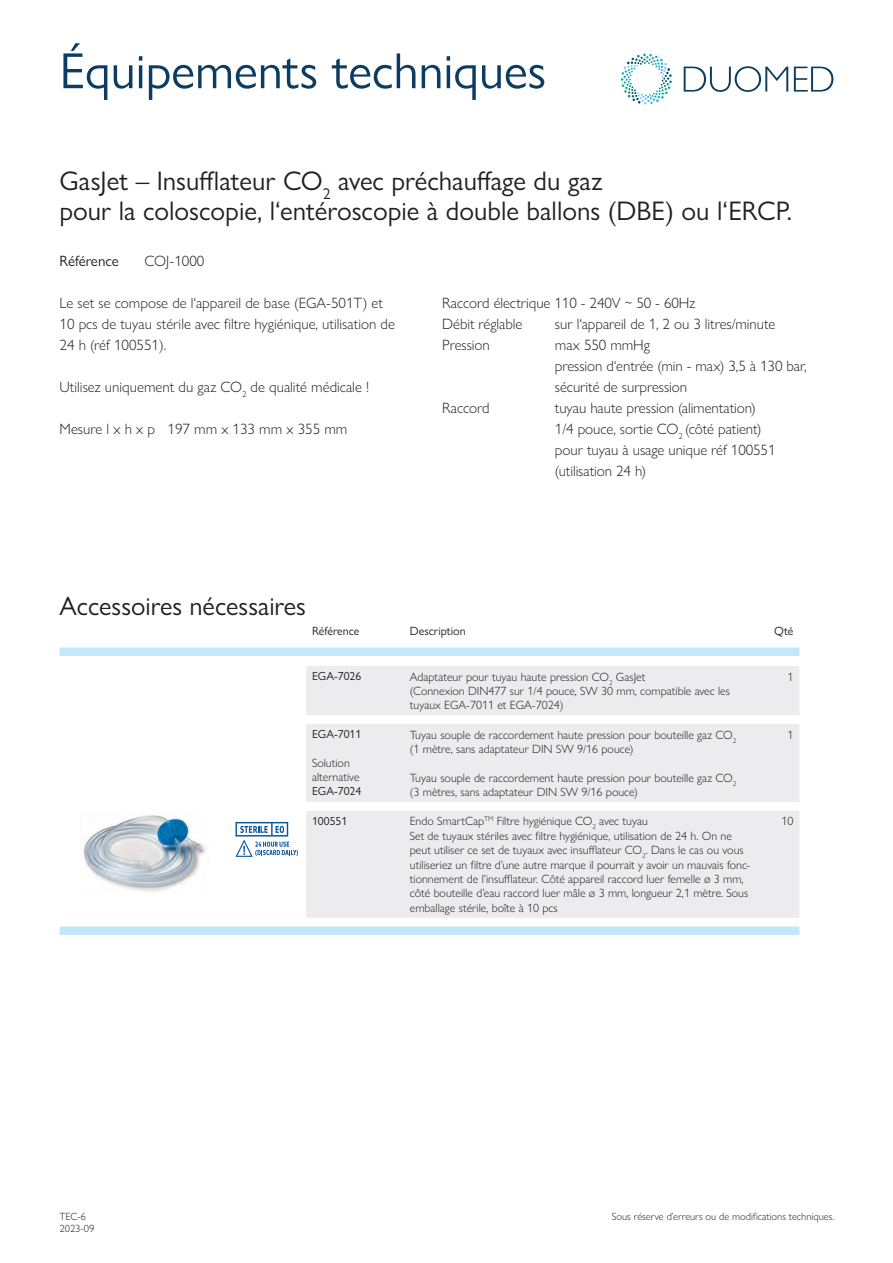
<style>
.page{position:relative;width:893px;height:1263px;background:#fff}
.page>*{position:absolute;margin:0;border:0;box-sizing:border-box;transform-origin:0 0}
.t1{font:51px "Gill Sans Nova";letter-spacing:-.005em;color:#0d3c63}
.t2{font:27px/30px "Gill Sans Nova";color:#231f20}
.t3{font:26.4px "Gill Sans Nova";color:#231f20}
.t4{font:300 15px/21px "Gill Sans Nova";letter-spacing:-.005em;color:#231f20}
.t5{font:15px "Gill Sans Nova";color:#231f20}
.t6{font:300 12px/14.4px "Gill Sans Nova";color:#231f20}
.t7{font:12px "Gill Sans Nova";color:#231f20}
.t8{font:11.7px "Gill Sans Nova";color:#231f20}
.t9{font:300 10.5px/12.6px "Gill Sans Nova";color:#231f20}
</style>
<div class="page">
<svg style="left:621px;top:54px;width:51px;height:51px"></svg>
<svg style="left:684px;top:66px;width:149px;height:26px"></svg>
<svg style="left:60px;top:648px;width:739px;height:287px"></svg>
<svg style="left:306px;top:666px;width:493px;height:252px;background:#ededef"></svg>
<img style="left:81px;top:811px;width:127px;height:83px">
<svg style="left:235px;top:822px;width:63px;height:35px"></svg>
<h1 class="t1" style="left:60px;top:40px;width:488px">Équipements techniques</h1>
<h2 class="t2" style="left:60px;top:165px;width:734px">GasJet – Insufflateur CO<sub>2</sub> avec préchauffage du gaz<br>pour la coloscopie, l‘entéroscopie à double ballons (DBE) ou l‘ERCP.</h2>
<p class="t5" style="left:60px;top:252px;width:61px">Référence</p>
<p class="t4" style="left:145px;top:250px;width:61px">COJ-1000</p>
<p class="t4" style="left:60px;top:292px;width:337px">Le set se compose de l‘appareil de base (EGA-501T) et<br>10 pcs de tuyau stérile avec filtre hygiénique, utilisation de<br>24 h (réf 100551).</p>
<p class="t4" style="left:60px;top:376px;width:311px">Utilisez uniquement du gaz CO<sub>2</sub> de qualité médicale !</p>
<p class="t4" style="left:60px;top:418px;width:289px">Mesure l x h x p 197 mm x 133 mm x 355 mm</p>
<h3 class="t3" style="left:60px;top:589px;width:248px">Accessoires nécessaires</h3>
<p class="t4" style="left:442px;top:292px;width:255px">Raccord électrique 110 - 240V ~ 50 - 60Hz<br>Débit réglable</p>
<p class="t4" style="left:555px;top:313px;width:222px">sur l‘appareil de 1, 2 ou 3 litres/minute</p>
<p class="t4" style="left:442px;top:334px;width:49px">Pression</p>
<p class="t4" style="left:555px;top:334px;width:253px">max 550 mmHg<br>pression d‘entrée (min - max) 3,5 à 130 bar, sécurité de surpression</p>
<p class="t4" style="left:442px;top:397px;width:49px">Raccord</p>
<p class="t4" style="left:555px;top:397px;width:222px">tuyau haute pression (alimentation)<br>1/4 pouce, sortie CO<sub>2</sub> (côté patient) pour tuyau à usage unique réf 100551 (utilisation 24 h)</p>
<p class="t7" style="left:312px;top:624px;width:49px">Référence</p>
<p class="t7" style="left:410px;top:624px;width:57px">Description</p>
<p class="t7" style="left:774px;top:624px;width:21px">Qté</p>
<p class="t8" style="left:312px;top:669px;width:51px">EGA-7026</p>
<p class="t6" style="left:410px;top:669px;width:322px">Adaptateur pour tuyau haute pression CO<sub>2</sub> GasJet<br>(Connexion DIN477 sur 1/4 pouce, SW 30 mm, compatible avec les tuyaux EGA-7011 et EGA-7024)</p>
<p class="t6" style="left:787px;top:669px;width:7px">1</p>
<p class="t8" style="left:312px;top:727px;width:51px">EGA-7011</p>
<p class="t6" style="left:312px;top:755px;width:49px">Solution alternative</p>
<p class="t8" style="left:312px;top:784px;width:51px">EGA-7024</p>
<p class="t6" style="left:410px;top:727px;width:328px">Tuyau souple de raccordement haute pression pour bouteille gaz CO<sub>2 </sub>(1 mètre, sans adaptateur DIN SW 9/16 pouce)</p>
<p class="t6" style="left:410px;top:770px;width:328px">Tuyau souple de raccordement haute pression pour bouteille gaz CO<sub>2 </sub>(3 mètres, sans adaptateur DIN SW 9/16 pouce)</p>
<p class="t6" style="left:787px;top:727px;width:7px">1</p>
<p class="t8" style="left:312px;top:814px;width:37px">100551</p>
<p class="t6" style="left:410px;top:814px;width:342px">Endo SmartCap<sup>TM</sup> Filtre hygiénique CO<sub>2</sub> avec tuyau<br>Set de tuyaux stériles avec filtre hygiénique, utilisation de 24 h. On ne peut utiliser ce set de tuyaux avec insufflateur CO<sub>2</sub>. Dans le cas ou vous utiliseriez un filtre d’une autre marque il pourrait y avoir un mauvais fonc&shy;tionnement de l’insufflateur. Côté appareil raccord luer femelle ø 3 mm, côté bouteille d’eau raccord luer mâle ø 3 mm, longueur 2,1 mètre. Sous emballage stérile, boîte à 10 pcs</p>
<p class="t6" style="left:781px;top:814px;width:13px">10</p>
<p class="t9" style="left:60px;top:1209px;width:36px">TEC-6<br>2023-09</p>
<p class="t9" style="left:612px;top:1209px;width:224px">Sous réserve d’erreurs ou de modifications techniques.</p>
</div>
